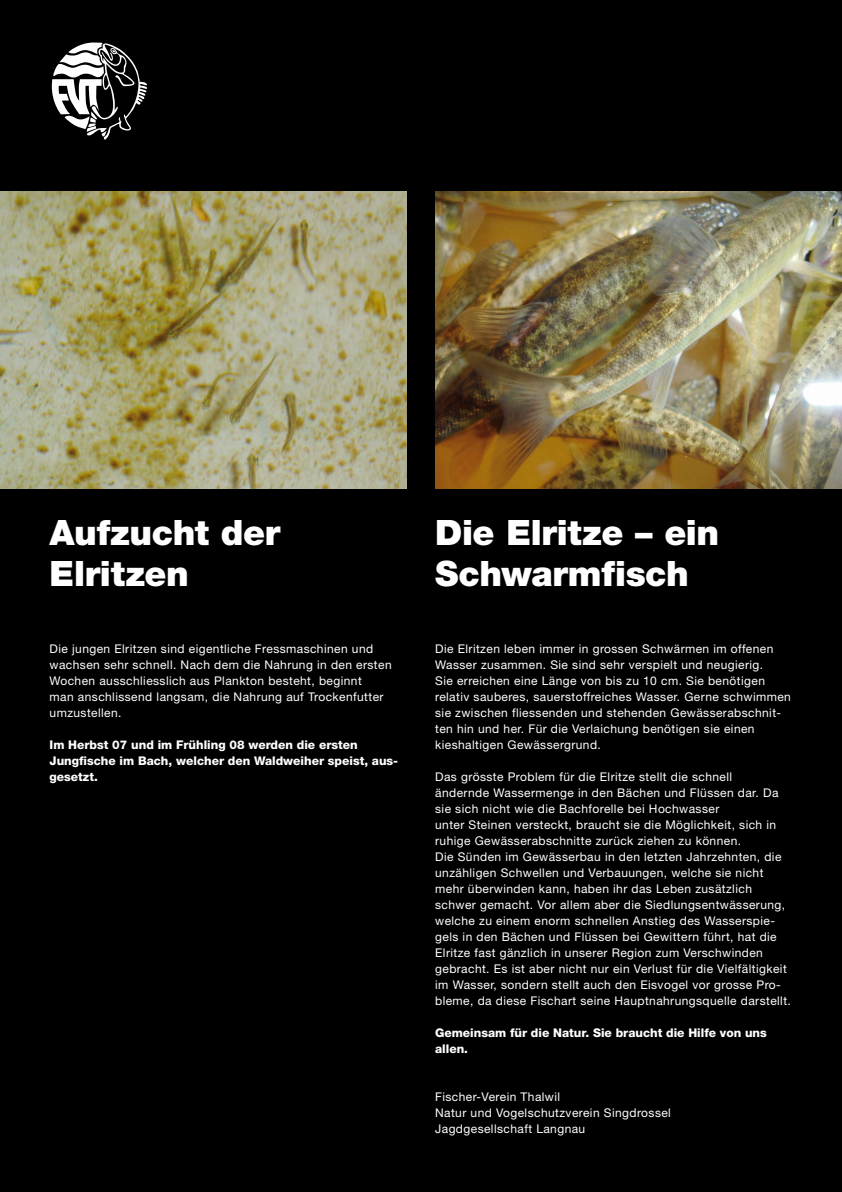
<style>
.page{position:relative;width:842px;height:1192px;background:#000}
.page>*{position:absolute;margin:0;border:0;box-sizing:border-box;transform-origin:0 0}
.t1{font:900 35px/41.5px "Helvetica Neue";letter-spacing:-.01em;color:#fff}
.t2{font:12px/16px "Helvetica Neue";letter-spacing:.035em;color:#fff}
.t3{font:800 12px/16px "Helvetica Neue";color:#fff}
</style>
<div class="page">
<img style="left:0;top:191px;width:407px;height:298px">
<svg style="left:51px;top:43px;width:96px;height:97px"></svg>
<img style="left:435px;top:191px;width:407px;height:298px">
<h1 class="t1" style="left:50px;top:512px;width:232px">Aufzucht der<br>Elritzen</h1>
<p class="t2" style="left:50px;top:640px;width:344px">Die jungen Elritzen sind eigentliche Fressmaschinen und wachsen sehr schnell. Nach dem die Nahrung in den ersten Wochen ausschliesslich aus Plankton besteht, beginnt<br>man anschlissend langsam, die Nahrung auf Trockenfutter umzustellen.</p>
<p class="t3" style="left:50px;top:737px;width:350px">Im Herbst 07 und im Frühling 08 werden die ersten<br>Jungfische im Bach, welcher den Waldweiher speist, aus&shy;gesetzt.</p>
<h1 class="t1" style="left:435px;top:512px;width:286px">Die Elritze – ein<br>Schwarmfisch</h1>
<p class="t2" style="left:435px;top:640px;width:357px">Die Elritzen leben immer in grossen Schwärmen im offenen Wasser zusammen. Sie sind sehr verspielt und neugierig.<br>Sie erreichen eine Länge von bis zu 10 cm. Sie benötigen relativ sauberes, sauerstoffreiches Wasser. Gerne schwimmen sie zwischen fliessenden und stehenden Gewässerabschnit&shy;ten hin und her. Für die Verlaichung benötigen sie einen kieshaltigen Gewässergrund.</p>
<p class="t2" style="left:435px;top:768px;width:357px">Das grösste Problem für die Elritze stellt die schnell<br>ändernde Wassermenge in den Bächen und Flüssen dar. Da sie sich nicht wie die Bachforelle bei Hochwasser<br>unter Steinen versteckt, braucht sie die Möglichkeit, sich in ruhige Gewässerabschnitte zurück ziehen zu können.<br>Die Sünden im Gewässerbau in den letzten Jahrzehnten, die unzähligen Schwellen und Verbauungen, welche sie nicht mehr überwinden kann, haben ihr das Leben zusätzlich schwer gemacht. Vor allem aber die Siedlungsentwässerung, welche zu einem enorm schnellen Anstieg des Wasserspie&shy;gels in den Bächen und Flüssen bei Gewittern führt, hat die Elritze fast gänzlich in unserer Region zum Verschwinden gebracht. Es ist aber nicht nur ein Verlust für die Vielfältigkeit im Wasser, sondern stellt auch den Eisvogel vor grosse Pro&shy;bleme, da diese Fischart seine Hauptnahrungsquelle darstellt.</p>
<p class="t3" style="left:435px;top:1025px;width:333px">Gemeinsam für die Natur. Sie braucht die Hilfe von uns allen.</p>
<p class="t2" style="left:435px;top:1088px;width:237px">Fischer-Verein Thalwil<br>Natur und Vogelschutzverein Singdrossel<br>Jagdgesellschaft Langnau</p>
</div>
